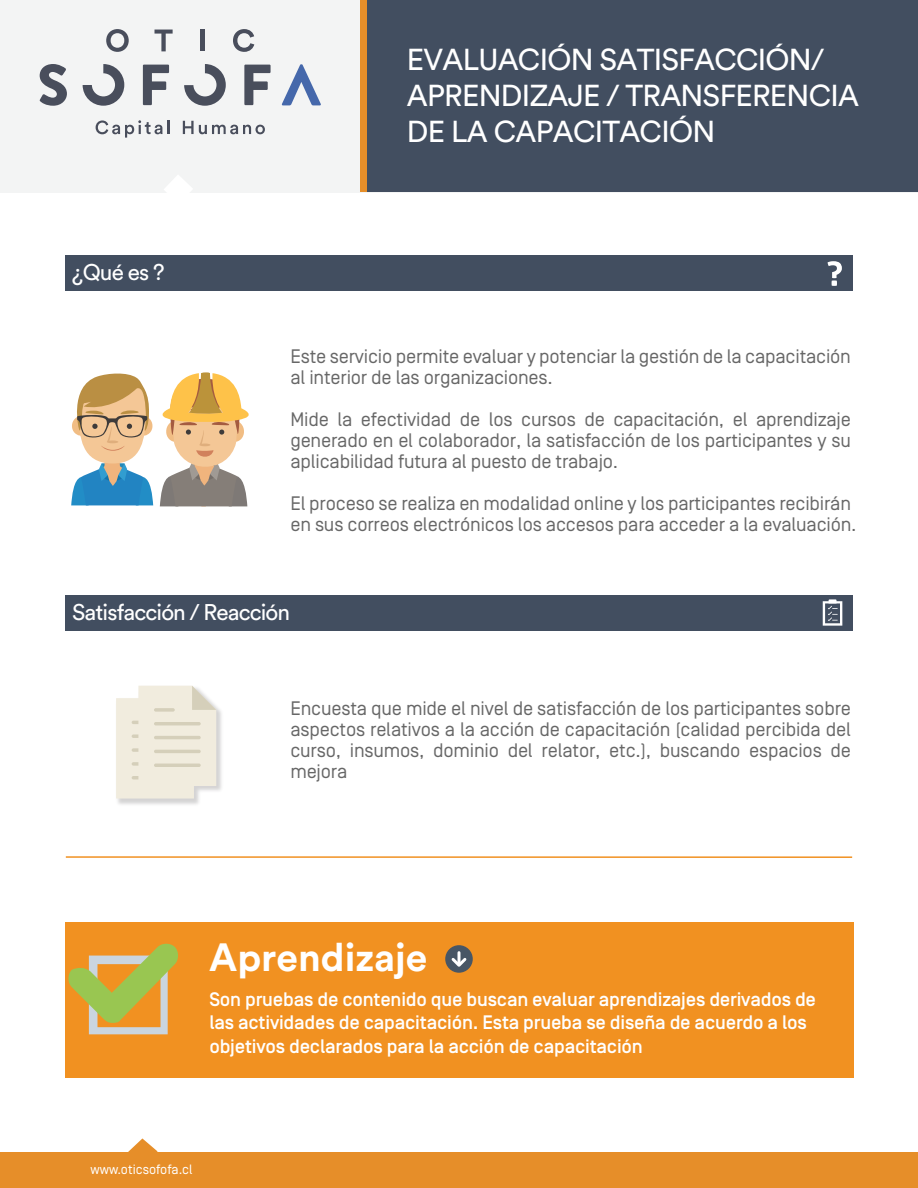
<style>
.page{position:relative;width:918px;height:1188px;background:#fff}
.page>*{position:absolute;margin:0;border:0;box-sizing:border-box;transform-origin:0 0}
.t1{font:700 39px "Circular Std";color:#fff}
.t2{font:30px/36px "Circular Std";letter-spacing:-.025em;color:#fff}
.t3{font:22.5px "Circular Std";letter-spacing:-.04em;color:#fff}
.t4{font:19.5px/21px "Simplon Norm";letter-spacing:-.01em;color:#676767}
.t5{font:500 19.5px/23.4px "Simplon Norm";letter-spacing:-.01em;color:#fff}
.t6{font:13.5px "Simplon Norm";color:#fff}
</style>
<div class="page">
<div style="left:0;top:0;width:365px;height:192px;background:#f3f4f4"></div>
<svg style="left:164px;top:175px;width:29px;height:18px"></svg>
<div style="left:0;top:1152px;width:918px;height:36px;background:#e68e29"></div>
<svg style="left:128px;top:1138px;width:30px;height:14px"></svg>
<svg style="left:106px;top:29px;width:23px;height:23px"></svg>
<svg style="left:155px;top:30px;width:18px;height:21px"></svg>
<div style="left:200px;top:30px;width:5px;height:21px;background:#494e5c"></div>
<svg style="left:233px;top:29px;width:21px;height:23px"></svg>
<svg style="left:39px;top:64px;width:28px;height:42px"></svg>
<svg style="left:143px;top:65px;width:26px;height:40px"></svg>
<svg style="left:83px;top:64px;width:41px;height:42px"></svg>
<svg style="left:244px;top:65px;width:27px;height:40px"></svg>
<svg style="left:282px;top:64px;width:39px;height:41px"></svg>
<svg style="left:184px;top:64px;width:42px;height:42px"></svg>
<svg style="left:96px;top:120px;width:67px;height:18px"></svg>
<hr style="left:167px;top:120px;width:3px;height:14px;background:#494e5c">
<svg style="left:183px;top:121px;width:82px;height:13px"></svg>
<div style="left:360px;top:0;width:7px;height:192px;background:#e68e29"></div>
<div style="left:367px;top:0;width:551px;height:192px;background:#424e60"></div>
<svg style="left:71px;top:372px;width:178px;height:134px"></svg>
<hr style="left:66px;top:856px;width:786px;height:2px;background:#f19122">
<div style="left:65px;top:256px;width:788px;height:35px;background:#424e60"></div>
<svg style="left:828px;top:261px;width:14px;height:25px"></svg>
<div style="left:65px;top:595px;width:788px;height:35px;background:#424e60"></div>
<svg style="left:823px;top:599px;width:19px;height:27px"></svg>
<img style="left:117px;top:685px;width:105px;height:120px">
<svg style="left:116px;top:686px;width:100px;height:113px;background:#eee9dc"></svg>
<div style="left:65px;top:922px;width:788px;height:156px;background:#f19121"></div>
<div style="left:445px;top:945px;width:28px;height:28px;background:#485665;border-radius:50%"></div>
<svg style="left:449px;top:953px;width:20px;height:17px"></svg>
<svg style="left:68px;top:943px;width:110px;height:91px"></svg>
<p class="t3" style="left:72px;top:258px;width:94px">¿Qué es ?</p>
<h2 class="t2" style="left:407px;top:41px;width:454px">EVALUACIÓN SATISFACCIÓN/<br>APRENDIZAJE / TRANSFERENCIA<br>DE LA CAPACITACIÓN</h2>
<p class="t4" style="left:290px;top:346px;width:562px">Este servicio permite evaluar y potenciar la gestión de la capacitación al interior de las organizaciones.</p>
<p class="t4" style="left:290px;top:409px;width:562px;text-align:justify">Mide la efectividad de los cursos de capacitación, el aprendizaje generado en el colaborador, la satisfacción de los participantes y su aplicabilidad futura al puesto de trabajo.</p>
<p class="t4" style="left:290px;top:493px;width:568px">El proceso se realiza en modalidad online y los participantes recibirán en sus correos electrónicos los accesos para acceder a la evaluación.</p>
<p class="t3" style="left:72px;top:599px;width:220px">Satisfacción / Reacción</p>
<p class="t4" style="left:290px;top:698px;width:562px;text-align:justify">Encuesta que mide el nivel de satisfacción de los participantes sobre aspectos relativos a la acción de capacitación (calidad percibida del curso, insumos, dominio del relator, etc.), buscando espacios de mejora</p>
<h1 class="t1" style="left:209px;top:932px;width:220px">Aprendizaje</h1>
<p class="t5" style="left:209px;top:988px;width:608px">Son pruebas de contenido que buscan evaluar aprendizajes derivados de las actividades de capacitación. Esta prueba se diseña de acuerdo a los objetivos declarados para la acción de capacitación</p>
<p class="t6" style="left:91px;top:1163px;width:103px">www.oticsofofa.cl</p>
</div>
